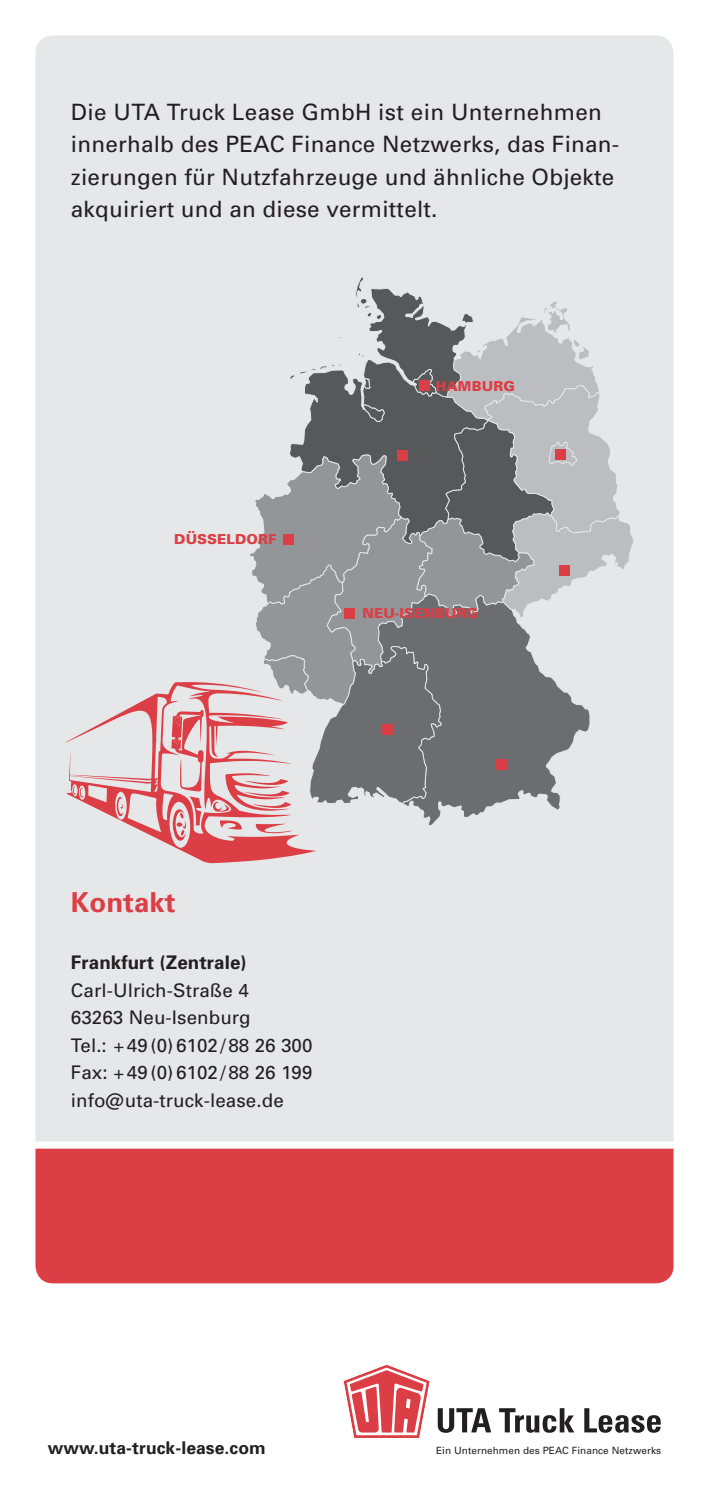
<style>
.page{position:relative;width:709px;height:1489px;background:#fff}
.page>*{position:absolute;margin:0;border:0;box-sizing:border-box;transform-origin:0 0}
.t1{font:700 27.5px "Univers";letter-spacing:.005em;color:#db3f45}
.t2{font:22.5px/32.5px "Univers";letter-spacing:.01em;color:#231f20}
.t3{font:18.75px "Univers";letter-spacing:.005em;color:#231f20}
.t4{font:700 18.75px "Univers";letter-spacing:.005em;color:#231f20}
.t5{font:700 17.5px "Univers";letter-spacing:.005em;color:#231f20}
.t6{font:900 13.75px "Univers";letter-spacing:.005em;color:#db3f45}
.t7{font:10px "Univers";letter-spacing:.005em;color:#231f20}
</style>
<div class="page">
<div style="left:35px;top:1148px;width:638px;height:135px;background:#db3f45"></div>
<div style="left:35px;top:35px;width:638px;height:1106px;background:#e6e7e9"></div>
<svg style="left:499px;top:1408px;width:75px;height:24px"></svg>
<svg style="left:584px;top:1408px;width:77px;height:24px"></svg>
<svg style="left:343px;top:1364px;width:148px;height:74px"></svg>
<svg style="left:65px;top:682px;width:251px;height:181px;background:#e3bcbf"></svg>
<svg style="left:256px;top:823px;width:36px;height:10px"></svg>
<svg style="left:220px;top:820px;width:22px;height:9px"></svg>
<svg style="left:116px;top:796px;width:7px;height:20px"></svg>
<svg style="left:73px;top:786px;width:11px;height:11px"></svg>
<svg style="left:171px;top:710px;width:32px;height:130px;background:#e1a1a5"></svg>
<svg style="left:377px;top:811px;width:213px;height:15px;background:#dddee1"></svg>
<svg style="left:212px;top:276px;width:422px;height:535px;background:#ababae"></svg>
<div style="left:419px;top:380px;width:11px;height:11px;background:#db3f45"></div>
<div style="left:344px;top:608px;width:10px;height:11px;background:#db3f45"></div>
<div style="left:283px;top:533px;width:11px;height:11px;background:#db3f45"></div>
<div style="left:397px;top:449px;width:10px;height:11px;background:#db3f45"></div>
<div style="left:555px;top:449px;width:11px;height:10px;background:#db3f45"></div>
<div style="left:559px;top:565px;width:10px;height:10px;background:#db3f45"></div>
<div style="left:382px;top:724px;width:10px;height:11px;background:#db3f45"></div>
<div style="left:496px;top:758px;width:10px;height:11px;background:#db3f45"></div>
<p class="t2" style="left:71px;top:96px;width:550px">Die UTA Truck Lease GmbH ist ein Unternehmen innerhalb des PEAC Finance Netzwerks, das Finan&shy;zierungen für Nutzfahrzeuge und ähnliche Objekte akquiriert und an diese vermittelt.</p>
<p class="t6" style="left:174px;top:531px;width:104px">DÜSSELDORF</p>
<p class="t6" style="left:435px;top:377px;width:81px">HAMBURG</p>
<p class="t6" style="left:362px;top:604px;width:117px">NEU-ISENBURG</p>
<p class="t1" style="left:71px;top:885px;width:106px">Kontakt</p>
<p class="t4" style="left:71px;top:951px;width:177px">Frankfurt (Zentrale)</p>
<p class="t3" style="left:71px;top:979px;width:179px">Carl-Ulrich-Straße 4</p>
<p class="t3" style="left:71px;top:1006px;width:181px">63263 Neu-Isenburg</p>
<p class="t3" style="left:71px;top:1034px;width:243px">Tel.: +49(0)6102/88 26 300</p>
<p class="t3" style="left:71px;top:1061px;width:243px">Fax: +49(0)6102/88 26 199</p>
<p class="t3" style="left:71px;top:1089px;width:214px">info@uta-truck-lease.de</p>
<p class="t5" style="left:48px;top:1436px;width:219px">www.uta-truck-lease.com</p>
<p class="t7" style="left:436px;top:1443px;width:226px">Ein Unternehmen des PEAC Finance Netzwerks</p>
</div>
